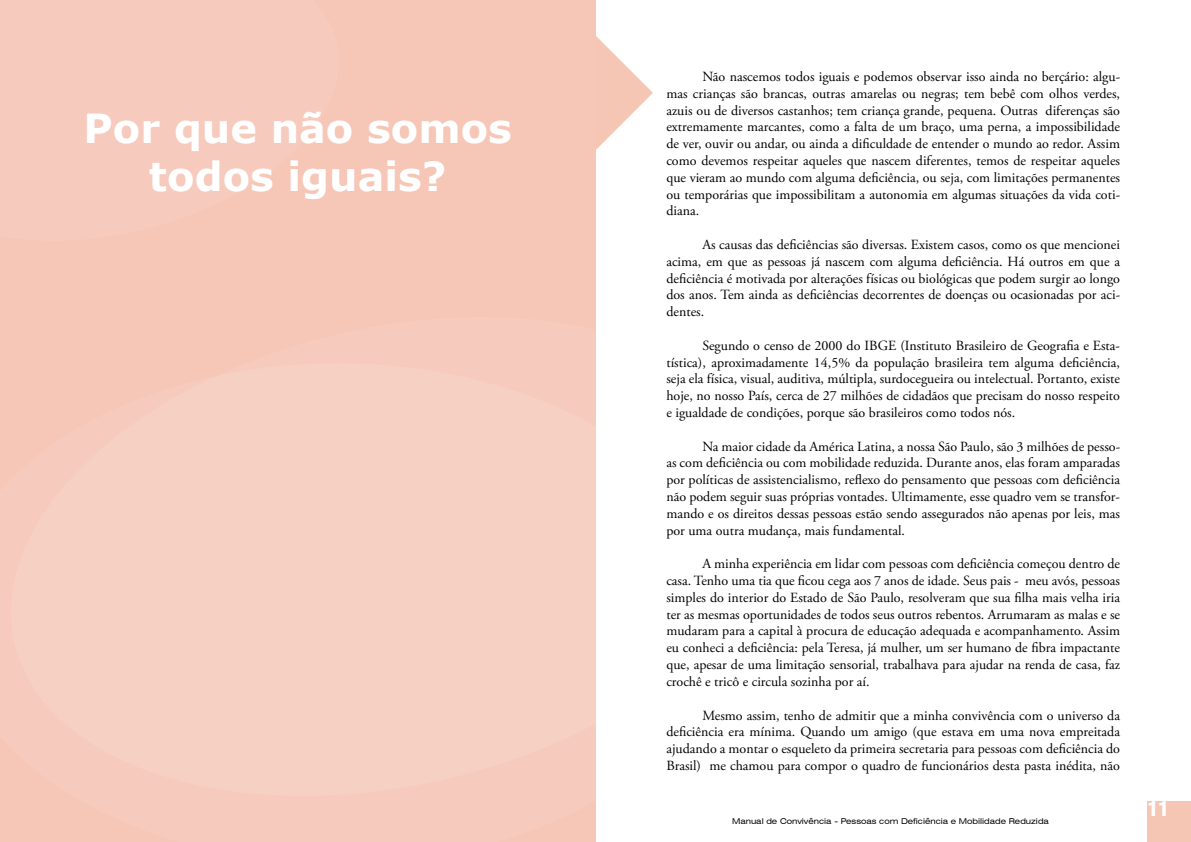
<style>
.page{position:relative;width:1191px;height:842px;background:#fff}
.page>*{position:absolute;margin:0;border:0;box-sizing:border-box;transform-origin:0 0}
.t1{font:700 40px/48px "Verdana";color:#fff;text-align:center}
.t2{font:900 condensed 20px "Swiss 721 BT";color:#fff}
.t3{font:14px/16.8px "Adobe Garamond Pro";color:#000;text-align:justify}
.t4{font:expanded 8px "Swiss 721 BT";color:#000}
</style>
<div class="page">
<svg style="left:596px;top:36px;width:57px;height:114px"></svg>
<div style="left:0;top:0;width:596px;height:842px;background:#f6c6b6"></div>
<div style="left:11px;top:363px;width:585px;height:433px;background:#f6d0c3"></div>
<div style="left:1147px;top:801px;width:44px;height:41px;background:#f6c6b5"></div>
<h1 class="t1" style="left:84px;top:104px;width:430px">Por que não somos todos iguais?</h1>
<p class="t3" style="left:666px;top:69px;width:455px;text-indent:36px">Não nascemos todos iguais e podemos observar isso ainda no berçário: algu&shy;mas crianças são brancas, outras amarelas ou negras; tem bebê com olhos verdes, azuis ou de diversos castanhos; tem criança grande, pequena. Outras diferenças são extremamente marcantes, como a falta de um braço, uma perna, a impossibilidade de ver, ouvir ou andar, ou ainda a dificuldade de entender o mundo ao redor. Assim como devemos respeitar aqueles que nascem diferentes, temos de respeitar aqueles que vieram ao mundo com alguma deficiência, ou seja, com limitações permanentes ou temporárias que impossibilitam a autonomia em algumas situações da vida coti&shy;diana.</p>
<p class="t3" style="left:666px;top:237px;width:455px;text-indent:36px">As causas das deficiências são diversas. Existem casos, como os que mencionei acima, em que as pessoas já nascem com alguma deficiência. Há outros em que a deficiência é motivada por alterações físicas ou biológicas que podem surgir ao longo dos anos. Tem ainda as deficiências decorrentes de doenças ou ocasionadas por aci&shy;dentes.</p>
<p class="t3" style="left:666px;top:337px;width:455px;text-indent:36px">Segundo o censo de 2000 do IBGE (Instituto Brasileiro de Geografia e Esta&shy;tística), aproximadamente 14,5% da população brasileira tem alguma deficiência, seja ela física, visual, auditiva, múltipla, surdocegueira ou intelectual. Portanto, existe hoje, no nosso País, cerca de 27 milhões de cidadãos que precisam do nosso respeito e igualdade de condições, porque são brasileiros como todos nós.</p>
<p class="t3" style="left:666px;top:438px;width:455px;text-indent:36px">Na maior cidade da América Latina, a nossa São Paulo, são 3 milhões de pesso&shy;as com deficiência ou com mobilidade reduzida. Durante anos, elas foram amparadas por políticas de assistencialismo, reflexo do pensamento que pessoas com deficiência não podem seguir suas próprias vontades. Ultimamente, esse quadro vem se transfor&shy;mando e os direitos dessas pessoas estão sendo assegurados não apenas por leis, mas por uma outra mudança, mais fundamental.</p>
<p class="t3" style="left:666px;top:556px;width:455px;text-indent:36px">A minha experiência em lidar com pessoas com deficiência começou dentro de casa. Tenho uma tia que ficou cega aos 7 anos de idade. Seus pais - meu avós, pessoas simples do interior do Estado de São Paulo, resolveram que sua filha mais velha iria ter as mesmas oportunidades de todos seus outros rebentos. Arrumaram as malas e se mudaram para a capital à procura de educação adequada e acompanhamento. Assim eu conheci a deficiência: pela Teresa, já mulher, um ser humano de fibra impactante que, apesar de uma limitação sensorial, trabalhava para ajudar na renda de casa, faz crochê e tricô e circula sozinha por aí.</p>
<p class="t3" style="left:666px;top:707px;width:455px;text-indent:36px">Mesmo assim, tenho de admitir que a minha convivência com o universo da deficiência era mínima. Quando um amigo (que estava em uma nova empreitada ajudando a montar o esqueleto da primeira secretaria para pessoas com deficiência do Brasil) me chamou para compor o quadro de funcionários desta pasta inédita, não</p>
<p class="t4" style="left:732px;top:816px;width:318px">Manual de Convivência - Pessoas com Deficiência e Mobilidade Reduzida</p>
<h2 class="t2" style="left:1147px;top:797px;width:23px">11</h2>
</div>
